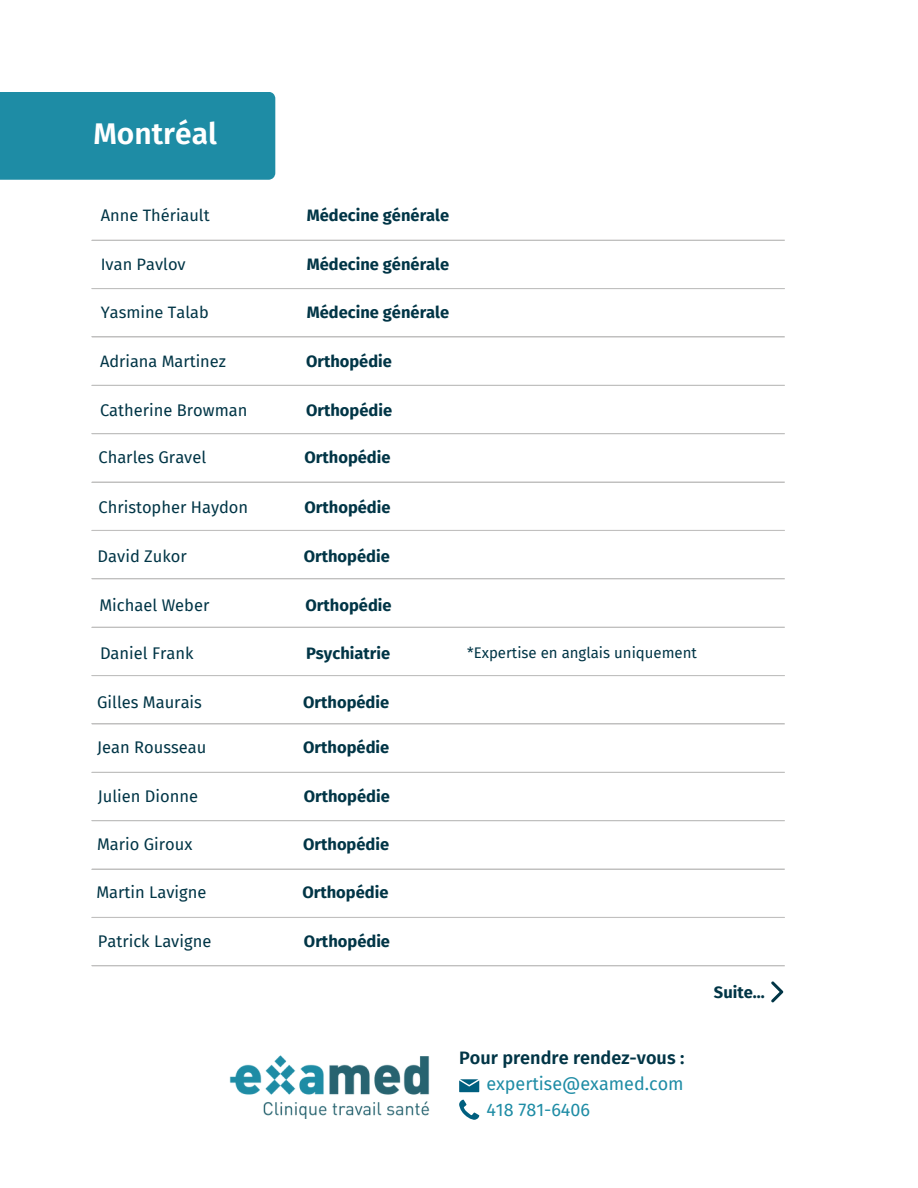
<style>
.page{position:relative;width:918px;height:1188px;background:#fff}
.page>*{position:absolute;margin:0;border:0;box-sizing:border-box;transform-origin:0 0}
.t1{font:600 30px "Fira Sans";color:#fff}
.t2{font:18px "Fira Sans";color:#1e8ca5}
.t3{font:600 18px "Fira Sans";color:#013546}
.t4{font:16.5px "Fira Sans";color:#013546}
.t5{font:700 16.5px "Fira Sans";color:#013546}
.t6{font:15px "Fira Sans";color:#013546}
</style>
<div class="page">
<div style="left:0;top:92px;width:275px;height:88px;background:#1e8ca5"></div>
<hr style="left:92px;top:240px;width:693px;height:1px;background:#c1c0bf">
<hr style="left:92px;top:288px;width:693px;height:1px;background:#c1c0bf">
<hr style="left:92px;top:336px;width:693px;height:2px;background:#c1c0bf">
<hr style="left:92px;top:385px;width:693px;height:1px;background:#c1c0bf">
<hr style="left:92px;top:433px;width:693px;height:1px;background:#c1c0bf">
<hr style="left:92px;top:482px;width:693px;height:1px;background:#c1c0bf">
<hr style="left:92px;top:530px;width:693px;height:1px;background:#c1c0bf">
<hr style="left:92px;top:578px;width:693px;height:1px;background:#c1c0bf">
<hr style="left:92px;top:627px;width:693px;height:1px;background:#c1c0bf">
<hr style="left:92px;top:675px;width:693px;height:1px;background:#c1c0bf">
<hr style="left:92px;top:723px;width:693px;height:2px;background:#c1c0bf">
<hr style="left:92px;top:772px;width:693px;height:1px;background:#c1c0bf">
<hr style="left:92px;top:820px;width:693px;height:1px;background:#c1c0bf">
<hr style="left:92px;top:869px;width:693px;height:1px;background:#c1c0bf">
<hr style="left:92px;top:917px;width:693px;height:1px;background:#c1c0bf">
<hr style="left:92px;top:965px;width:693px;height:1px;background:#c1c0bf">
<svg style="left:771px;top:981px;width:12px;height:21px"></svg>
<svg style="left:459px;top:1079px;width:20px;height:13px"></svg>
<svg style="left:459px;top:1100px;width:20px;height:20px"></svg>
<img style="left:229px;top:1055px;width:200px;height:64px">
<p class="t1" style="left:93px;top:116px;width:125px">Montréal</p>
<h1 class="t4" style="left:101px;top:206px;width:110px">Anne Thériault</h1>
<p class="t5" style="left:307px;top:201px;width:144px">Médecine générale</p>
<p class="t4" style="left:101px;top:252px;width:86px">Ivan Pavlov</p>
<p class="t5" style="left:307px;top:250px;width:144px">Médecine générale</p>
<p class="t4" style="left:101px;top:300px;width:109px">Yasmine Talab</p>
<p class="t5" style="left:307px;top:299px;width:144px">Médecine générale</p>
<p class="t4" style="left:100px;top:349px;width:127px">Adriana Martinez</p>
<p class="t5" style="left:306px;top:347px;width:87px">Orthopédie</p>
<p class="t4" style="left:100px;top:401px;width:149px">Catherine Browman</p>
<p class="t5" style="left:306px;top:401px;width:88px">Orthopédie</p>
<p class="t4" style="left:98px;top:448px;width:109px">Charles Gravel</p>
<p class="t5" style="left:304px;top:448px;width:88px">Orthopédie</p>
<p class="t4" style="left:98px;top:498px;width:151px">Christopher Haydon</p>
<p class="t5" style="left:304px;top:498px;width:88px">Orthopédie</p>
<p class="t4" style="left:98px;top:547px;width:91px">David Zukor</p>
<p class="t5" style="left:304px;top:547px;width:88px">Orthopédie</p>
<p class="t4" style="left:99px;top:596px;width:111px">Michael Weber</p>
<p class="t5" style="left:306px;top:596px;width:88px">Orthopédie</p>
<p class="t4" style="left:100px;top:643px;width:95px">Daniel Frank</p>
<p class="t5" style="left:306px;top:643px;width:86px">Psychiatrie</p>
<p class="t6" style="left:467px;top:644px;width:231px">*Expertise en anglais uniquement</p>
<p class="t4" style="left:97px;top:693px;width:106px">Gilles Maurais</p>
<p class="t5" style="left:303px;top:693px;width:88px">Orthopédie</p>
<p class="t4" style="left:97px;top:738px;width:111px">Jean Rousseau</p>
<p class="t5" style="left:303px;top:738px;width:88px">Orthopédie</p>
<p class="t4" style="left:98px;top:786px;width:102px">Julien Dionne</p>
<p class="t5" style="left:304px;top:786px;width:88px">Orthopédie</p>
<p class="t4" style="left:97px;top:835px;width:97px">Mario Giroux</p>
<p class="t5" style="left:303px;top:835px;width:88px">Orthopédie</p>
<p class="t4" style="left:96px;top:883px;width:111px">Martin Lavigne</p>
<p class="t5" style="left:302px;top:883px;width:88px">Orthopédie</p>
<p class="t4" style="left:98px;top:932px;width:115px">Patrick Lavigne</p>
<p class="t5" style="left:304px;top:932px;width:88px">Orthopédie</p>
<h2 class="t5" style="left:714px;top:982px;width:52px">Suite...</h2>
<p class="t3" style="left:459px;top:1048px;width:227px">Pour prendre rendez-vous :</p>
<h2 class="t2" style="left:486px;top:1099px;width:105px">418 781-6406</h2>
<p class="t2" style="left:486px;top:1073px;width:199px">expertise@examed.com</p>
</div>
